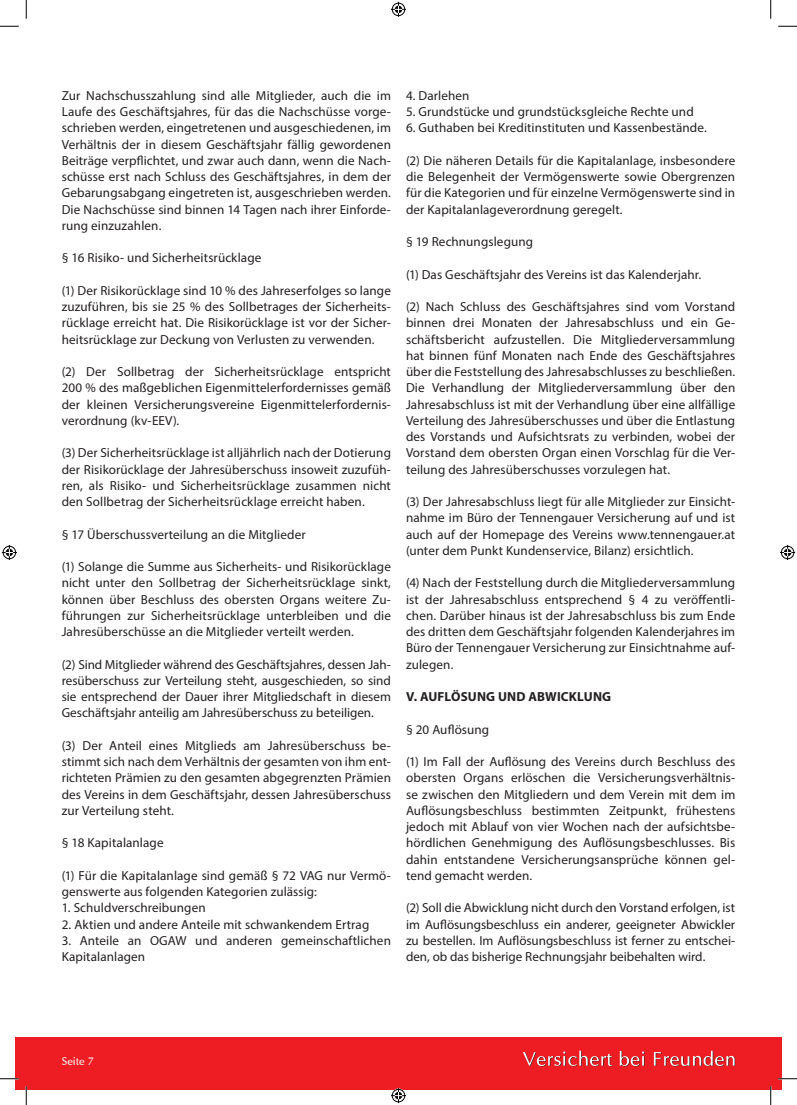
<style>
.page{position:relative;width:797px;height:1105px;background:#fff}
.page>*{position:absolute;margin:0;border:0;box-sizing:border-box;transform-origin:0 0}
.t1{font:13.12px/16.2px "Myriad Pro";letter-spacing:.005em;color:#231f20;text-align:justify}
.t2{font:700 13.12px "Myriad Pro";letter-spacing:.01em;color:#231f20}
.t3{font:11.25px "Optima";color:#fff}
</style>
<div class="page">
<div style="left:16px;top:1037px;width:765px;height:52px;background:#ee1d23"></div>
<svg style="left:523px;top:1050px;width:212px;height:16px"></svg>
<svg style="left:0;top:25px;width:19px;height:2px"></svg>
<svg style="left:778px;top:25px;width:19px;height:2px"></svg>
<svg style="left:0;top:1078px;width:19px;height:1px"></svg>
<svg style="left:778px;top:1078px;width:19px;height:1px"></svg>
<svg style="left:25px;top:0;width:2px;height:19px"></svg>
<svg style="left:25px;top:1086px;width:2px;height:19px"></svg>
<svg style="left:770px;top:0;width:1px;height:19px"></svg>
<svg style="left:770px;top:1086px;width:1px;height:19px"></svg>
<svg style="left:391px;top:2px;width:15px;height:15px"></svg>
<svg style="left:391px;top:1088px;width:15px;height:15px"></svg>
<svg style="left:2px;top:545px;width:15px;height:15px"></svg>
<svg style="left:780px;top:545px;width:15px;height:15px"></svg>
<p class="t1" style="left:62px;top:87px;width:331px">Zur Nachschusszahlung sind alle Mitglieder, auch die im Laufe des Geschäftsjahres, für das die Nachschüsse vorge&shy;schrieben werden, eingetretenen und ausgeschiedenen, im Verhältnis der in diesem Geschäftsjahr fällig gewordenen Beiträge verpflichtet, und zwar auch dann, wenn die Nach&shy;schüsse erst nach Schluss des Geschäftsjahres, in dem der Gebarungsabgang eingetreten ist, ausgeschrieben werden.<br>Die Nachschüsse sind binnen 14 Tagen nach ihrer Einforde&shy;rung einzuzahlen.</p>
<p class="t1" style="left:62px;top:250px;width:201px">§ 16 Risiko- und Sicherheitsrücklage</p>
<p class="t1" style="left:62px;top:282px;width:331px">(1) Der Risikorücklage sind 10 % des Jahreserfolges so lange zuzuführen, bis sie 25 % des Sollbetrages der Sicherheits&shy;rücklage erreicht hat. Die Risikorücklage ist vor der Sicher&shy;heitsrücklage zur Deckung von Verlusten zu verwenden.</p>
<p class="t1" style="left:62px;top:363px;width:331px">(2) Der Sollbetrag der Sicherheitsrücklage entspricht 200 % des maßgeblichen Eigenmittelerfordernisses gemäß der kleinen Versicherungsvereine Eigenmittelerfordernis&shy;verordnung (kv-EEV).</p>
<p class="t1" style="left:62px;top:445px;width:331px">(3) Der Sicherheitsrücklage ist alljährlich nach der Dotierung der Risikorücklage der Jahresüberschuss insoweit zuzufüh&shy;ren, als Risiko- und Sicherheitsrücklage zusammen nicht den Sollbetrag der Sicherheitsrücklage erreicht haben.</p>
<p class="t1" style="left:62px;top:526px;width:245px">§ 17 Überschussverteilung an die Mitglieder</p>
<p class="t1" style="left:62px;top:558px;width:331px">(1) Solange die Summe aus Sicherheits- und Risikorücklage nicht unter den Sollbetrag der Sicherheitsrücklage sinkt, können über Beschluss des obersten Organs weitere Zu&shy;führungen zur Sicherheitsrücklage unterbleiben und die Jahresüberschüsse an die Mitglieder verteilt werden.</p>
<p class="t1" style="left:62px;top:656px;width:331px">(2) Sind Mitglieder während des Geschäftsjahres, dessen Jah&shy;resüberschuss zur Verteilung steht, ausgeschieden, so sind sie entsprechend der Dauer ihrer Mitgliedschaft in diesem Geschäftsjahr anteilig am Jahresüberschuss zu beteiligen.</p>
<p class="t1" style="left:62px;top:737px;width:331px">(3) Der Anteil eines Mitglieds am Jahresüberschuss be&shy;stimmt sich nach dem Verhältnis der gesamten von ihm ent&shy;richteten Prämien zu den gesamten abgegrenzten Prämien des Vereins in dem Geschäftsjahr, dessen Jahresüberschuss zur Verteilung steht.</p>
<p class="t1" style="left:62px;top:835px;width:103px">§ 18 Kapitalanlage</p>
<p class="t1" style="left:62px;top:867px;width:331px">(1) Für die Kapitalanlage sind gemäß § 72 VAG nur Vermö&shy;genswerte aus folgenden Kategorien zulässig:</p>
<p class="t1" style="left:62px;top:900px;width:145px">1. Schuldverschreibungen</p>
<p class="t1" style="left:62px;top:916px;width:309px">2. Aktien und andere Anteile mit schwankendem Ertrag</p>
<p class="t1" style="left:62px;top:932px;width:331px">3. Anteile an OGAW und anderen gemeinschaftlichen<br>Kapitalanlagen</p>
<p class="t1" style="left:406px;top:87px;width:65px">4. Darlehen</p>
<p class="t1" style="left:406px;top:103px;width:289px">5. Grundstücke und grundstücksgleiche Rechte und</p>
<p class="t1" style="left:406px;top:120px;width:302px">6. Guthaben bei Kreditinstituten und Kassenbestände.</p>
<p class="t1" style="left:406px;top:152px;width:331px">(2) Die näheren Details für die Kapitalanlage, insbesondere die Belegenheit der Vermögenswerte sowie Obergrenzen für die Kategorien und für einzelne Vermögenswerte sind in der Kapitalanlageverordnung geregelt.</p>
<p class="t1" style="left:406px;top:233px;width:129px">§ 19 Rechnungslegung</p>
<p class="t1" style="left:406px;top:266px;width:297px">(1) Das Geschäftsjahr des Vereins ist das Kalenderjahr.</p>
<p class="t1" style="left:406px;top:298px;width:331px">(2) Nach Schluss des Geschäftsjahres sind vom Vorstand binnen drei Monaten der Jahresabschluss und ein Ge&shy;schäftsbericht aufzustellen. Die Mitgliederversammlung hat binnen fünf Monaten nach Ende des Geschäftsjahres über die Feststellung des Jahresabschlusses zu beschließen.<br>Die Verhandlung der Mitgliederversammlung über den Jahresabschluss ist mit der Verhandlung über eine allfällige Verteilung des Jahresüberschusses und über die Entlastung des Vorstands und Aufsichtsrats zu verbinden, wobei der Vorstand dem obersten Organ einen Vorschlag für die Ver&shy;teilung des Jahresüberschusses vorzulegen hat.</p>
<p class="t1" style="left:406px;top:493px;width:331px">(3) Der Jahresabschluss liegt für alle Mitglieder zur Einsicht&shy;nahme im Büro der Tennengauer Versicherung auf und ist auch auf der Homepage des Vereins www.tennengauer.at (unter dem Punkt Kundenservice, Bilanz) ersichtlich.</p>
<p class="t1" style="left:406px;top:575px;width:331px">(4) Nach der Feststellung durch die Mitgliederversammlung ist der Jahresabschluss entsprechend § 4 zu veröffentli&shy;chen. Darüber hinaus ist der Jahresabschluss bis zum Ende des dritten dem Geschäftsjahr folgenden Kalenderjahres im Büro der Tennengauer Versicherung zur Einsichtnahme auf&shy;zulegen.</p>
<p class="t2" style="left:406px;top:688px;width:207px">V. AUFLÖSUNG UND ABWICKLUNG</p>
<p class="t1" style="left:406px;top:721px;width:85px">§ 20 Auflösung</p>
<p class="t1" style="left:406px;top:753px;width:331px">(1) Im Fall der Auflösung des Vereins durch Beschluss des obersten Organs erlöschen die Versicherungsverhältnis&shy;se zwischen den Mitgliedern und dem Verein mit dem im Auflösungsbeschluss bestimmten Zeitpunkt, frühestens jedoch mit Ablauf von vier Wochen nach der aufsichtsbe&shy;hördlichen Genehmigung des Auflösungsbeschlusses. Bis dahin entstandene Versicherungsansprüche können gel&shy;tend gemacht werden.</p>
<p class="t1" style="left:406px;top:900px;width:331px">(2) Soll die Abwicklung nicht durch den Vorstand erfolgen, ist im Auflösungsbeschluss ein anderer, geeigneter Abwickler zu bestellen. Im Auflösungsbeschluss ist ferner zu entschei&shy;den, ob das bisherige Rechnungsjahr beibehalten wird.</p>
<p class="t3" style="left:62px;top:1055px;width:34px">Seite 7</p>
</div>
